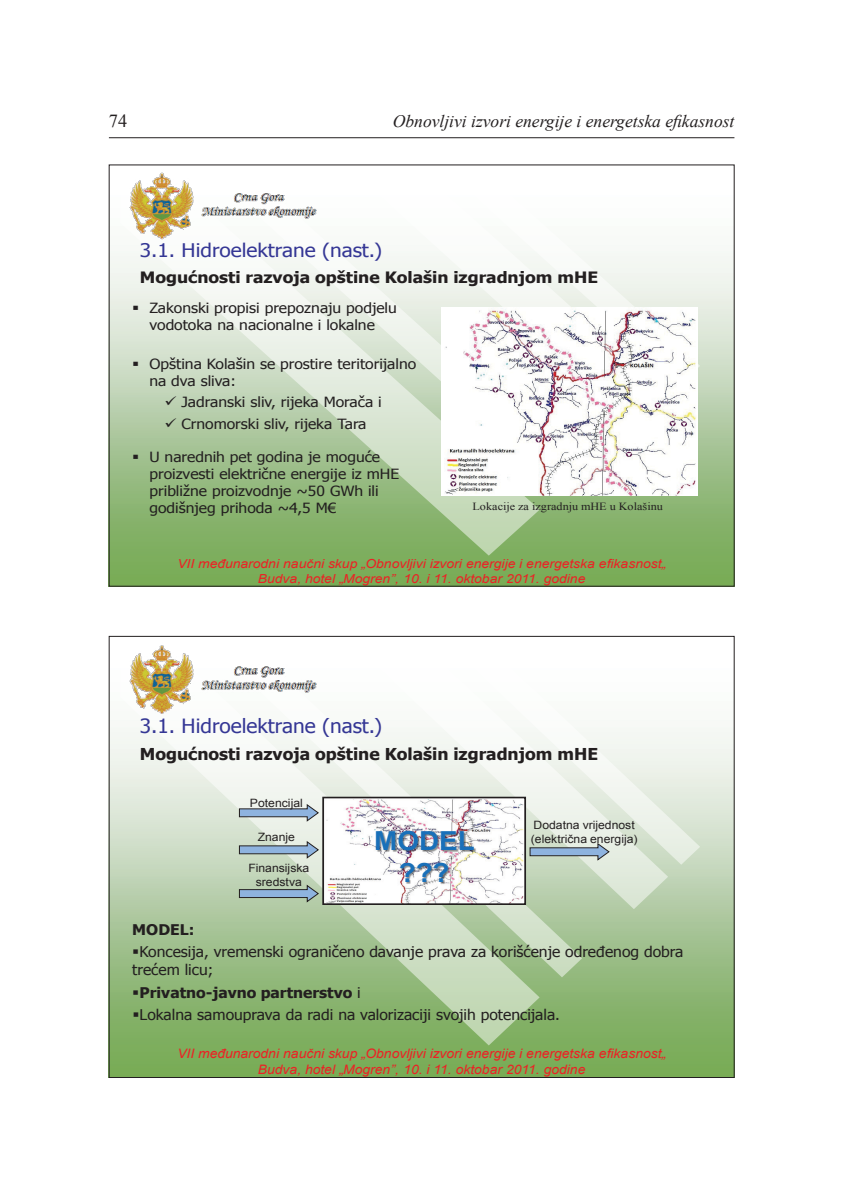
<style>
.page{position:relative;width:844px;height:1191px;background:#fff}
.page>*{position:absolute;margin:0;border:0;box-sizing:border-box;transform-origin:0 0}
.t1{font:700 26.25px/31.3px "Arial";color:#1970b9;text-align:center;scale:1.06 1}
.t2{font:19.6px "Tahoma";color:#353795;scale:1.06 1}
.t3{font:18.72px "Tahoma";color:#353795;scale:1.11 1}
.t4{font:18.38px "Times New Roman";color:#231f20}
.t5{font:italic 17.5px "Times New Roman";color:#231f20}
.t6{font:700 16.45px "Tahoma";color:#231f20;scale:1.06 1}
.t7{font:700 15.58px "Tahoma";color:#231f20;scale:1.11 1}
.t8{font:14.7px/17.7px "Tahoma";color:#231f20;scale:1.06 1}
.t9{font:700 14.7px "Tahoma";color:#231f20;scale:1.06 1}
.t10{font:14px/16.8px "Tahoma";color:#231f20;scale:1.11 1}
.t11{font:italic 13.12px/15.8px "Arial";color:#ed2024;text-align:center;scale:1.06 1}
.t12{font:italic 12.42px/15px "Arial";color:#ed2024;text-align:center;scale:1.11 1}
.t13{font:11.55px/13.8px "Arial";color:#231f20;text-align:center;scale:1.06 1}
.t14{font:11.03px "Times New Roman";color:#231f20;scale:1.11 1}
.s1{font-weight:400}
</style>
<div class="page">
<hr style="left:109px;top:137px;width:625px;height:1px;background:#231f20">
<div style="left:109px;top:165px;width:625px;height:421px;background:linear-gradient(to bottom,#fff,#77a859)"></div>
<svg style="left:120px;top:244px;width:419px;height:311px;background:#abc899"></svg>
<svg style="left:213px;top:176px;width:228px;height:314px"></svg>
<svg style="left:357px;top:176px;width:95px;height:249px"></svg>
<svg style="left:452px;top:176px;width:248px;height:207px"></svg>
<img style="left:111px;top:167px;width:132px;height:77px">
<img style="left:180px;top:187px;width:161px;height:33px">
<img style="left:441px;top:308px;width:255px;height:187px">
<div style="left:109px;top:636px;width:625px;height:441px;background:linear-gradient(to bottom,#fff,#74a656)"></div>
<svg style="left:120px;top:719px;width:419px;height:326px;background:#abc899"></svg>
<svg style="left:213px;top:648px;width:369px;height:329px"></svg>
<svg style="left:357px;top:648px;width:311px;height:261px"></svg>
<svg style="left:452px;top:648px;width:248px;height:216px;fill:#f6f9f5"></svg>
<img style="left:111px;top:638px;width:132px;height:81px">
<img style="left:180px;top:659px;width:161px;height:35px">
<img style="left:325px;top:799px;width:198px;height:103px">
<div style="left:322px;top:796px;width:204px;height:109px;border:2px solid #231f20"></div>
<img style="left:357px;top:816px;width:107px;height:58px">
<img style="left:464px;top:816px;width:45px;height:58px">
<img style="left:381px;top:848px;width:59px;height:58px">
<img style="left:440px;top:848px;width:44px;height:58px">
<svg style="left:239px;top:803px;width:80px;height:19px;background:#b3c3ce"></svg>
<svg style="left:239px;top:840px;width:80px;height:19px;background:#a9bcc3"></svg>
<svg style="left:239px;top:884px;width:80px;height:18px"></svg>
<svg style="left:529px;top:842px;width:80px;height:19px;background:#a8bbc2"></svg>
<h3 class="t4" style="left:109px;top:109px;width:20px">74</h3>
<p class="t5" style="left:393px;top:109px;width:343px">Obnovljivi izvori energije i energetska efikasnost</p>
<h3 class="t3" style="left:140px;top:238px;width:220px">3.1. Hidroelektrane (nast.)</h3>
<p class="t7" style="left:140px;top:266px;width:414px">Mogućnosti razvoja opštine Kolašin izgradnjom mHE</p>
<p class="t10" style="left:132px;top:299px;width:240px;text-align:center">▪ Zakonski propisi prepoznaju podjelu vodotoka na nacionalne i lokalne</p>
<p class="t10" style="left:149px;top:354px;width:242px;text-indent:-17px">▪ Opština Kolašin se prostire teritorijalno na dva sliva:</p>
<p class="t10" style="left:164px;top:393px;width:197px">✓ Jadranski sliv, rijeka Morača i</p>
<p class="t10" style="left:164px;top:414px;width:183px">✓ Crnomorski sliv, rijeka Tara</p>
<p class="t10" style="left:149px;top:448px;width:226px;text-indent:-17px">▪ U narednih pet godina je moguće proizvesti električne energije iz mHE približne proizvodnje ~50 GWh ili godišnjeg prihoda ~4,5 M€</p>
<p class="t14" style="left:472px;top:499px;width:173px">Lokacije za izgradnju mHE u Kolašinu</p>
<p class="t12" style="left:177px;top:556px;width:442px">VII međunarodni naučni skup „Obnovljivi izvori energije i energetska efikasnost„<br>Budva, hotel „Mogren”, 10. i 11. oktobar 2011. godine</p>
<h2 class="t2" style="left:140px;top:712px;width:230px">3.1. Hidroelektrane (nast.)</h2>
<p class="t6" style="left:140px;top:742px;width:433px">Mogućnosti razvoja opštine Kolašin izgradnjom mHE</p>
<p class="t13" style="left:250px;top:796px;width:51px">Potencijal</p>
<p class="t13" style="left:258px;top:830px;width:37px">Znanje</p>
<p class="t13" style="left:248px;top:861px;width:59px">Finansijska sredstva</p>
<h1 class="t1" style="left:374px;top:826px;width:96px">MODEL ???</h1>
<p class="t13" style="left:530px;top:818px;width:102px;text-align:left">Dodatna vrijednost (električna energija)</p>
<p class="t9" style="left:132px;top:919px;width:60px">MODEL:</p>
<p class="t8" style="left:132px;top:942px;width:521px">▪Koncesija, vremenski ograničeno davanje prava za korišćenje određenog dobra trećem licu;</p>
<p class="t9" style="left:132px;top:982px;width:217px">▪Privatno-javno partnerstvo <span class="s1">i</span></p>
<p class="t8" style="left:132px;top:1005px;width:405px">▪Lokalna samouprava da radi na valorizaciji svojih potencijala.</p>
<p class="t11" style="left:177px;top:1046px;width:462px">VII međunarodni naučni skup „Obnovljivi izvori energije i energetska efikasnost„<br>Budva, hotel „Mogren”, 10. i 11. oktobar 2011. godine</p>
</div>
